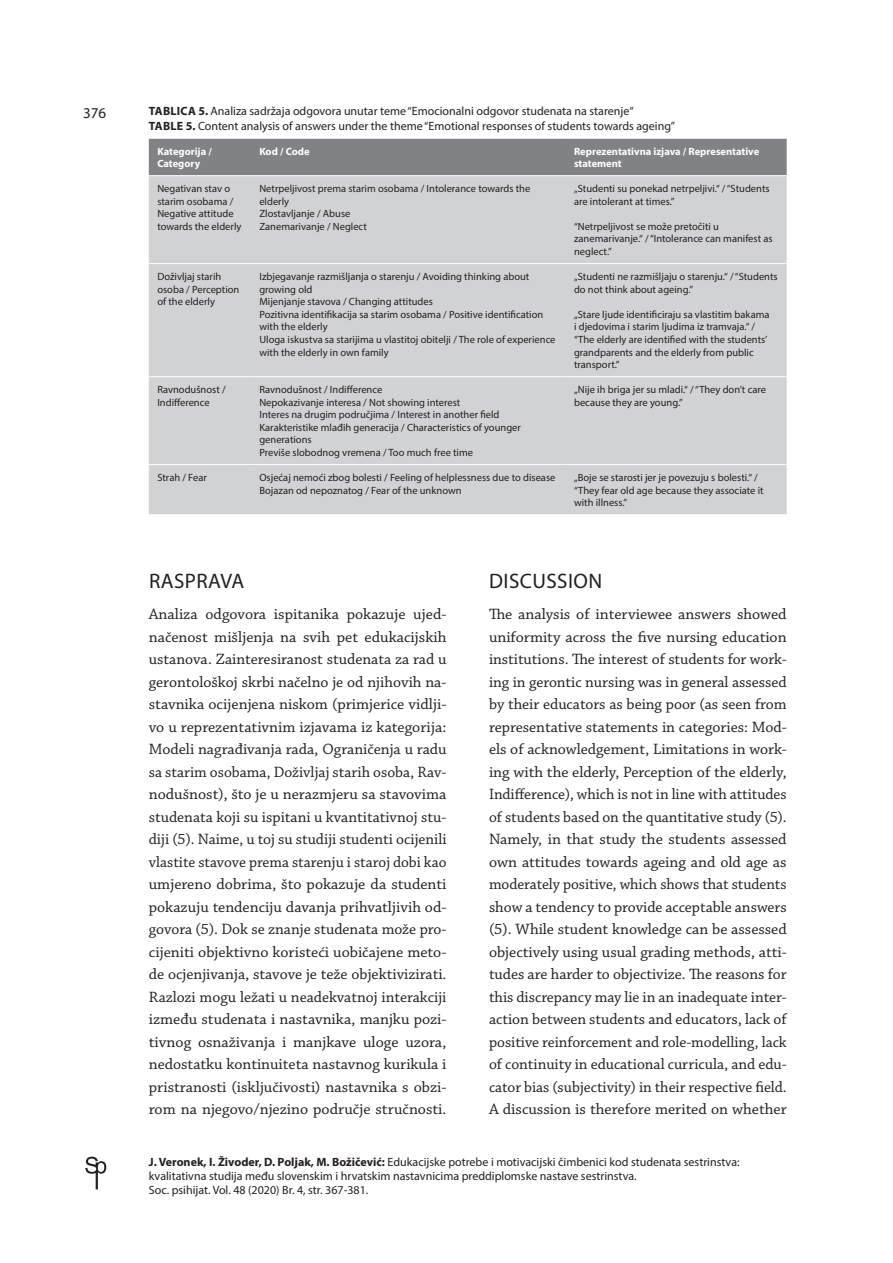
<style>
.page{position:relative;width:893px;height:1263px;background:#fff}
.page>*{position:absolute;margin:0;border:0;box-sizing:border-box;transform-origin:0 0}
.t1{font:21px "Myriad Pro";letter-spacing:.02em;color:#231f20}
.t2{font:15.75px/22.5px "Chaparral Pro";color:#231f20;text-align:justify}
.t3{font:15px "Myriad Pro";color:#231f20}
.t4{font:12px/14.4px "Myriad Pro";color:#231f20}
.t5{font:10.5px/12.6px "Myriad Pro";color:#231f20}
.t6{font:700 10.5px/12.6px "Myriad Pro";color:#fff}
.s1{font-weight:700}
</style>
<div class="page">
<svg style="left:85px;top:1157px;width:21px;height:32px"></svg>
<div style="left:149px;top:139px;width:638px;height:36px;background:#808285"></div>
<div style="left:149px;top:176px;width:638px;height:338px;background:#d1d2d4"></div>
<hr style="left:149px;top:263px;width:102px;height:1px;background:#fff">
<hr style="left:251px;top:263px;width:315px;height:1px;background:#fff">
<hr style="left:566px;top:263px;width:221px;height:1px;background:#fff">
<hr style="left:149px;top:376px;width:102px;height:1px;background:#fff">
<hr style="left:251px;top:376px;width:315px;height:1px;background:#fff">
<hr style="left:566px;top:376px;width:221px;height:1px;background:#fff">
<hr style="left:149px;top:464px;width:102px;height:1px;background:#fff">
<hr style="left:251px;top:464px;width:315px;height:1px;background:#fff">
<hr style="left:566px;top:464px;width:221px;height:1px;background:#fff">
<p class="t3" style="left:83px;top:103px;width:25px">376</p>
<p class="t4" style="left:149px;top:104px;width:528px"><span class="s1">TABLICA 5.</span> Analiza sadržaja odgovora unutar teme “Emocionalni odgovor studenata na starenje“<br><span class="s1">TABLE 5.</span> Content analysis of answers under the theme “Emotional responses of students towards ageing”</p>
<p class="t6" style="left:157px;top:144px;width:56px">Kategorija /<br>Category</p>
<p class="t6" style="left:259px;top:144px;width:52px">Kod / Code</p>
<p class="t6" style="left:574px;top:144px;width:187px">Reprezentativna izjava / Representative statement</p>
<p class="t5" style="left:157px;top:182px;width:86px">Negativan stav o starim osobama /<br>Negative attitude towards the elderly</p>
<p class="t5" style="left:259px;top:182px;width:272px">Netrpeljivost prema starim osobama / Intolerance towards the elderly<br>Zlostavljanje / Abuse<br>Zanemarivanje / Neglect</p>
<p class="t5" style="left:574px;top:182px;width:197px">„Studenti su ponekad netrpeljivi.“ / “Students are intolerant at times.”</p>
<p class="t5" style="left:574px;top:220px;width:200px">“Netrpeljivost se može pretočiti u zanemarivanje.“ / “Intolerance can manifest as neglect.”</p>
<p class="t5" style="left:157px;top:270px;width:84px">Doživljaj starih osoba / Perception of the elderly</p>
<p class="t5" style="left:259px;top:270px;width:298px">Izbjegavanje razmišljanja o starenju / Avoiding thinking about growing old<br>Mijenjanje stavova / Changing attitudes<br>Pozitivna identifikacija sa starim osobama / Positive identification with the elderly<br>Uloga iskustva sa starijima u vlastitoj obitelji / The role of experience with the elderly in own family</p>
<p class="t5" style="left:574px;top:270px;width:205px">„Studenti ne razmišljaju o starenju.“ / “Students do not think about ageing.”</p>
<p class="t5" style="left:574px;top:308px;width:197px">„Stare ljude identificiraju sa vlastitim bakama i djedovima i starim ljudima iz tramvaja.“ / “The elderly are identified with the students’ grandparents and the elderly from public transport.”</p>
<p class="t5" style="left:157px;top:383px;width:70px">Ravnodušnost /<br>Indifference</p>
<p class="t5" style="left:259px;top:383px;width:263px">Ravnodušnost / Indifference<br>Nepokazivanje interesa / Not showing interest<br>Interes na drugim područjima / Interest in another field Karakteristike mlađih generacija / Characteristics of younger generations<br>Previše slobodnog vremena / Too much free time</p>
<p class="t5" style="left:574px;top:383px;width:193px">„Nije ih briga jer su mladi.“ / “They don’t care because they are young.”</p>
<p class="t5" style="left:157px;top:471px;width:51px">Strah / Fear</p>
<p class="t5" style="left:259px;top:471px;width:298px">Osjećaj nemoći zbog bolesti / Feeling of helplessness due to disease<br>Bojazan od nepoznatog / Fear of the unknown</p>
<p class="t5" style="left:574px;top:471px;width:191px">„Boje se starosti jer je povezuju s bolesti.“ / “They fear old age because they associate it with illness.”</p>
<h1 class="t1" style="left:149px;top:568px;width:97px">RASPRAVA</h1>
<p class="t2" style="left:149px;top:603px;width:299px">Analiza odgovora ispitanika pokazuje ujed&shy;načenost mišljenja na svih pet edukacijskih ustanova. Zainteresiranost studenata za rad u gerontološkoj skrbi načelno je od njihovih na&shy;stavnika ocijenjena niskom (primjerice vidlji&shy;vo u reprezentativnim izjavama iz kategorija:<br>Modeli nagrađivanja rada, Ograničenja u radu sa starim osobama, Doživljaj starih osoba, Rav&shy;nodušnost), što je u nerazmjeru sa stavovima studenata koji su ispitani u kvantitativnoj stu&shy;diji (5). Naime, u toj su studiji studenti ocijenili vlastite stavove prema starenju i staroj dobi kao umjereno dobrima, što pokazuje da studenti pokazuju tendenciju davanja prihvatljivih od&shy;govora (5). Dok se znanje studenata može pro&shy;cijeniti objektivno koristeći uobičajene meto&shy;de ocjenjivanja, stavove je teže objektivizirati.<br>Razlozi mogu ležati u neadekvatnoj interakciji između studenata i nastavnika, manjku pozi&shy;tivnog osnaživanja i manjkave uloge uzora, nedostatku kontinuiteta nastavnog kurikula i pristranosti (isključivosti) nastavnika s obzi&shy;rom na njegovo/njezino područje stručnosti.</p>
<h1 class="t1" style="left:489px;top:568px;width:114px">DISCUSSION</h1>
<p class="t2" style="left:489px;top:603px;width:299px">The analysis of interviewee answers showed uniformity across the five nursing education institutions. The interest of students for work&shy;ing in gerontic nursing was in general assessed by their educators as being poor (as seen from representative statements in categories: Mod&shy;els of acknowledgement, Limitations in work&shy;ing with the elderly, Perception of the elderly, Indifference), which is not in line with attitudes of students based on the quantitative study (5).<br>Namely, in that study the students assessed own attitudes towards ageing and old age as moderately positive, which shows that students show a tendency to provide acceptable answers (5). While student knowledge can be assessed objectively using usual grading methods, atti&shy;tudes are harder to objectivize. The reasons for this discrepancy may lie in an inadequate inter&shy;action between students and educators, lack of positive reinforcement and role-modelling, lack of continuity in educational curricula, and edu&shy;cator bias (subjectivity) in their respective field.<br>A discussion is therefore merited on whether</p>
<p class="t4" style="left:149px;top:1154px;width:592px"><span class="s1">J. Veronek, I. Živoder, D. Poljak, M. Božičević:</span> Edukacijske potrebe i motivacijski čimbenici kod studenata sestrinstva: kvalitativna studija među slovenskim i hrvatskim nastavnicima preddiplomske nastave sestrinstva.<br>Soc. psihijat. Vol. 48 (2020) Br. 4, str. 367-381.</p>
</div>
